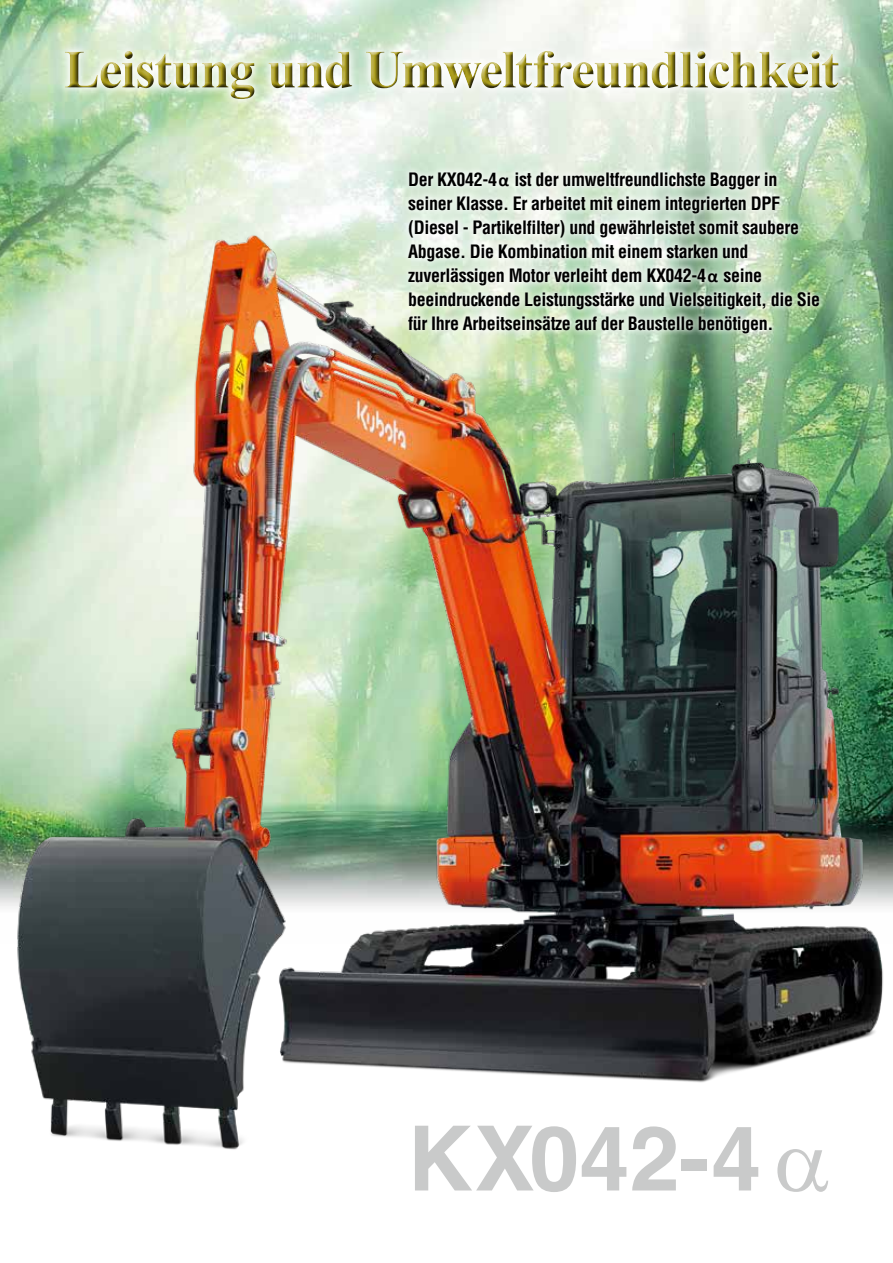
<style>
.page{position:relative;width:893px;height:1263px;background:#fff}
.page>*{position:absolute;margin:0;border:0;box-sizing:border-box;transform-origin:0 0}
.t1{font:700 90px "Helvetica";color:#c9caca}
.t2{font:700 54px "Times New Roman";letter-spacing:-.03em;color:#ab9d1c}
.t3{font:700 condensed 18px/24px "Helvetica";letter-spacing:-.02em;color:#000}
.s1{font-family:"Calibri";font-stretch:normal}
</style>
<div class="page">
<img style="left:0;top:0;width:893px;height:208px">
<img style="left:0;top:208px;width:893px;height:942px">
<svg style="left:56px;top:42px;width:791px;height:66px"></svg>
<div style="left:61px;top:47px;width:781px;height:51px;background:#fff;opacity:.75"></div>
<div style="left:61px;top:49px;width:782px;height:54px;background:#000;opacity:.75"></div>
<div style="left:402px;top:165px;width:424px;height:174px;background:#fff;opacity:.75"></div>
<svg style="left:777px;top:1148px;width:51px;height:2px"></svg>
<h2 class="t2" style="left:64px;top:30px;width:777px">Leistung und Umweltfreundlichkeit</h2>
<p class="t3" style="left:408px;top:167px;width:413px">Der KX042-4 <span class="s1">α</span> ist der umweltfreundlichste Bagger in seiner Klasse. Er arbeitet mit einem integrierten DPF (Diesel - Partikelfilter) und gewährleistet somit saubere Abgase. Die Kombination mit einem starken und zuverlässigen Motor verleiht dem KX042-4<span class="s1">α</span> seine beeindruckende Leistungsstärke und Vielseitigkeit, die Sie für Ihre Arbeitseinsätze auf der Baustelle benötigen.</p>
<h1 class="t1" style="left:408px;top:1102px;width:355px">KX042-4</h1>
</div>
